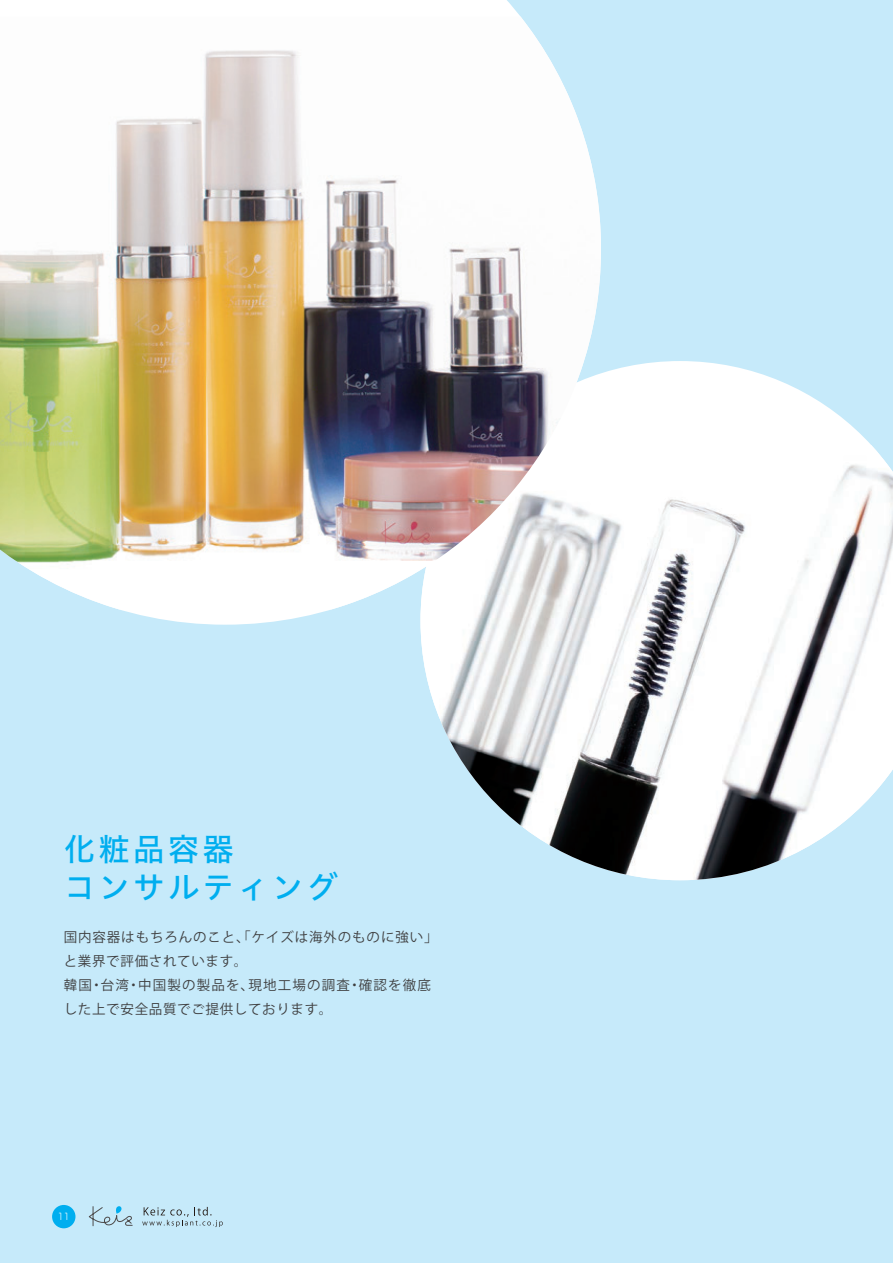
<style>
.page{position:relative;width:893px;height:1263px;background:#c6eafa}
.page>*{position:absolute;margin:0;border:0;box-sizing:border-box;transform-origin:0 0}
.t1{font:31.5px/37.8px "Hiragino UD Sans Std W5";letter-spacing:.1em;color:#00aeef}
.t2{font:13.5px/24px "Koz Go Pr 6 N";letter-spacing:.065em;color:#3e3e3f}
.t3{font:9.6px "Hira Maru Std W2";color:#fff}
</style>
<div class="page">
<svg style="left:601px;top:361px;width:270px;height:84px;fill:#fff"></svg>
<img style="left:420px;top:445px;width:473px;height:435px">
<svg style="left:0;top:0;width:601px;height:625px;fill:#fff"></svg>
<img style="left:0;top:17px;width:601px;height:592px">
<svg style="left:88px;top:1206px;width:45px;height:20px"></svg>
<svg style="left:142px;top:1207px;width:81px;height:20px"></svg>
<div style="left:52px;top:1205px;width:23px;height:23px;background:#00aeef;border-radius:50%"></div>
<h1 class="t1" style="left:64px;top:829px;width:276px">化粧品容器<br>コンサルティング</h1>
<p class="t2" style="left:64px;top:925px;width:375px">国内容器はもちろんのこと、「ケイズは海外のものに強い」と業界で評価されています。<br>韓国・台湾・中国製の製品を、現地工場の調査・確認を徹底した上で安全品質でご提供しております。</p>
<p class="t3" style="left:58px;top:1209px;width:14px">11</p>
</div>
